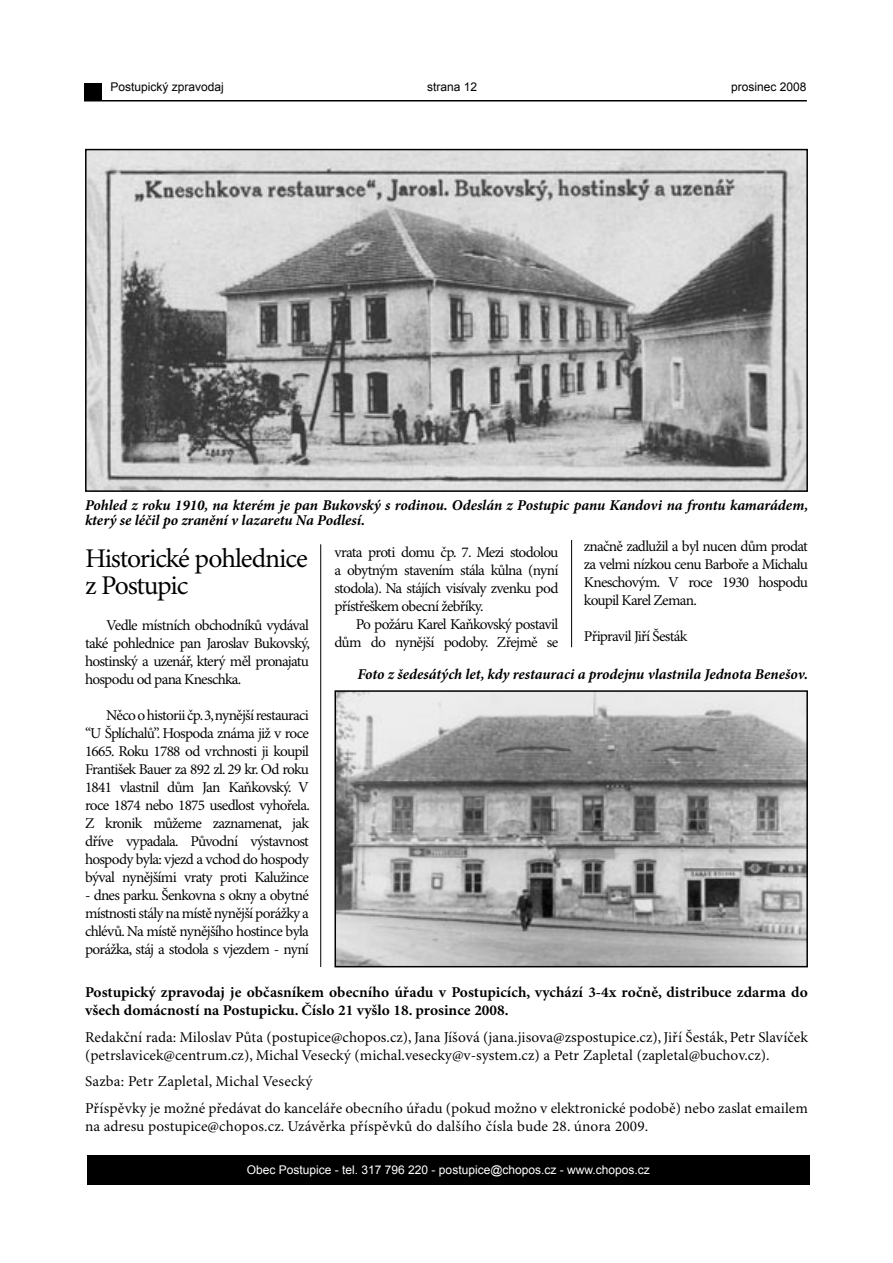
<style>
.page{position:relative;width:893px;height:1263px;background:#fff}
.page>*{position:absolute;margin:0;border:0;box-sizing:border-box;transform-origin:0 0}
.t1{font:27px/27px "Minion Pro";letter-spacing:-.04em;color:#000}
.t2{font:15px/18px "Minion Pro";letter-spacing:-.01em;color:#000;text-align:justify}
.t3{font:italic 700 15px/15px "Minion Pro";letter-spacing:-.005em;color:#000}
.t4{font:700 15px/18px "Minion Pro";color:#000}
.t5{font:15px "Minion Pro";letter-spacing:.01em;color:#000}
.t6{font:15px/18px "Minion Pro";letter-spacing:-.05em;color:#000;text-align:right}
.t7{font:12px "Arial";color:#fff}
.t8{font:12px "Arial";color:#000}
</style>
<div class="page">
<div style="left:87px;top:1154px;width:723px;height:30px;background:#000"></div>
<div style="left:84px;top:83px;width:17px;height:18px;background:#000"></div>
<hr style="left:84px;top:100px;width:723px;height:1px;background:#000">
<img style="left:337px;top:693px;width:468px;height:271px">
<div style="left:334px;top:690px;width:474px;height:277px;border:2px solid #000"></div>
<img style="left:88px;top:152px;width:717px;height:337px">
<div style="left:85px;top:149px;width:723px;height:343px;border:2px solid #000"></div>
<hr style="left:320px;top:544px;width:1px;height:423px;background:#000">
<hr style="left:571px;top:540px;width:1px;height:107px;background:#000">
<p class="t8" style="left:110px;top:79px;width:115px">Postupický zpravodaj</p>
<p class="t8" style="left:427px;top:79px;width:52px">strana 12</p>
<p class="t8" style="left:731px;top:79px;width:77px">prosinec 2008</p>
<p class="t3" style="left:85px;top:498px;width:725px">Pohled z roku 1910, na kterém je pan Bukovský s rodinou. Odeslán z Postupic panu Kandovi na frontu kamarádem, který se léčil po zranění v lazaretu Na Podlesí.</p>
<p class="t2" style="left:334px;top:543px;width:225px">vrata proti domu čp. 7. Mezi stodolou a obytným stavením stála kůlna (nyní stodola). Na stájích visívaly zvenku pod přístřeškem obecní žebříky.</p>
<p class="t6" style="left:334px;top:615px;width:225px">Po požáru Karel Kaňkovský postavil dům do nynější podoby. Zřejmě se</p>
<p class="t2" style="left:584px;top:538px;width:225px">značně zadlužil a byl nucen dům prodat za velmi nízkou cenu Barboře a Michalu Kneschovým. V roce 1930 hospodu koupil Karel Zeman.</p>
<p class="t6" style="left:584px;top:628px;width:105px">Připravil Jiří Šesták</p>
<h1 class="t1" style="left:85px;top:545px;width:224px">Historické pohlednice z Postupic</h1>
<p class="t2" style="left:85px;top:616px;width:226px;text-indent:21px">Vedle místních obchodníků vydával také pohlednice pan Jaroslav Bukovský, hostinský a uzenář, který měl pronajatu hospodu od pana Kneschka.</p>
<p class="t2" style="left:85px;top:706px;width:226px;text-indent:21px">Něco o historii čp.3,nynější restauraci “U Šplíchalů”. Hospoda známa již v roce 1665. Roku 1788 od vrchnosti ji koupil František Bauer za 892 zl. 29 kr. Od roku 1841 vlastnil dům Jan Kaňkovský. V roce 1874 nebo 1875 usedlost vyhořela.<br>Z kronik můžeme zaznamenat, jak dříve vypadala. Původní výstavnost hospody byla: vjezd a vchod do hospody býval nynějšími vraty proti Kalužince</p>
<p class="t2" style="left:85px;top:886px;width:225px">- dnes parku. Šenkovna s okny a obytné místnosti stály na místě nynější porážky a chlévů. Na místě nynějšího hostince byla porážka, stáj a stodola s vjezdem - nyní</p>
<p class="t3" style="left:357px;top:667px;width:452px">Foto z šedesátých let, kdy restauraci a prodejnu vlastnila Jednota Benešov.</p>
<p class="t4" style="left:85px;top:984px;width:724px">Postupický zpravodaj je občasníkem obecního úřadu v Postupicích, vychází 3-4x ročně, distribuce zdarma do všech domácností na Postupicku. Číslo 21 vyšlo 18. prosince 2008.</p>
<p class="t2" style="left:85px;top:1028px;width:724px">Redakční rada: Miloslav Půta (postupice@chopos.cz), Jana Jíšová (jana.jisova@zspostupice.cz), Jiří Šesták, Petr Slavíček (petrslavicek@centrum.cz), Michal Vesecký (michal.vesecky@v-system.cz) a Petr Zapletal (zapletal@buchov.cz).</p>
<p class="t2" style="left:85px;top:1068px;width:724px;line-height:26.5px">Sazba: Petr Zapletal, Michal Vesecký<br>Příspěvky je možné předávat do kanceláře obecního úřadu (pokud možno v elektronické podobě) nebo zaslat emailem</p>
<p class="t5" style="left:85px;top:1117px;width:565px">na adresu postupice@chopos.cz. Uzávěrka příspěvků do dalšího čísla bude 28. února 2009.</p>
<p class="t7" style="left:247px;top:1162px;width:405px">Obec Postupice - tel. 317 796 220 - postupice@chopos.cz - www.chopos.cz</p>
</div>
